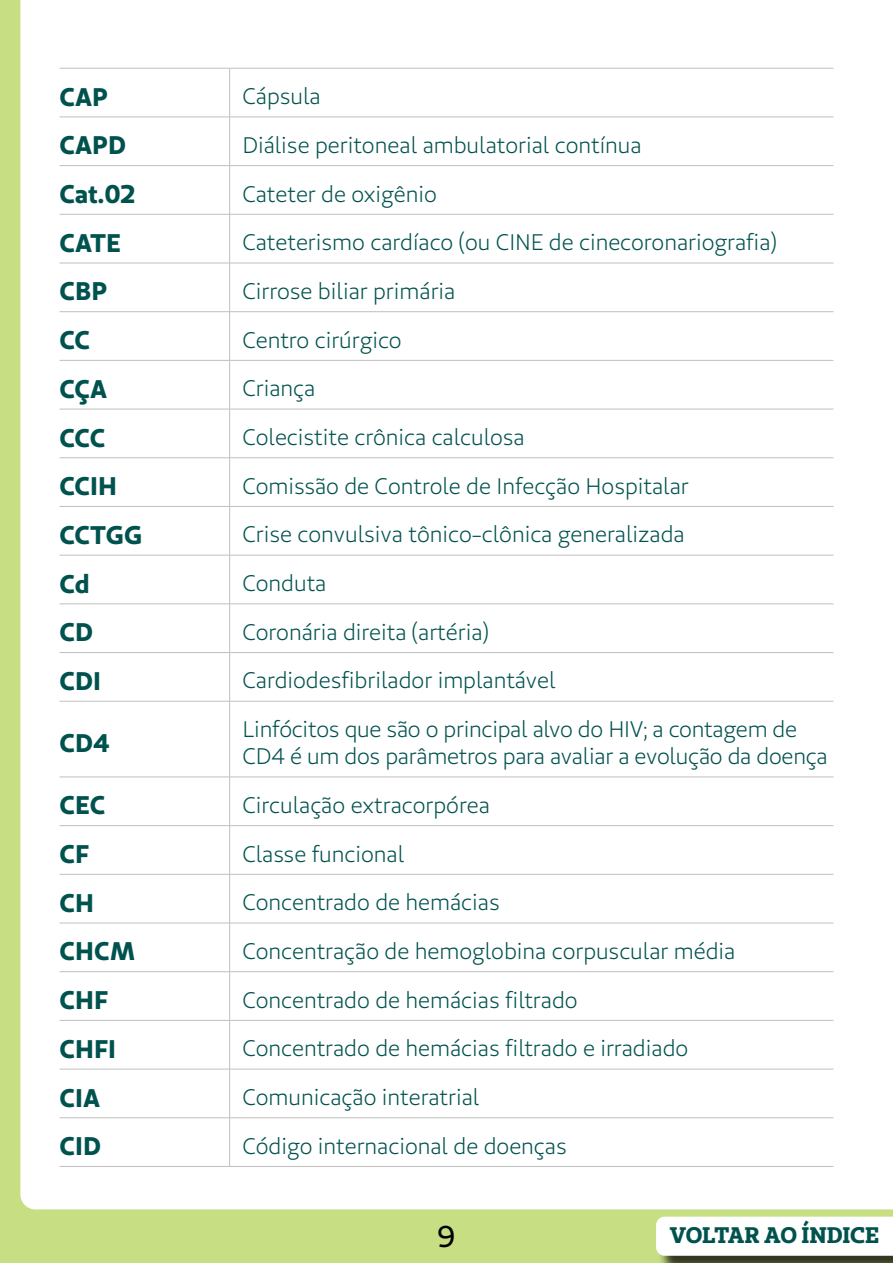
<style>
.page{position:relative;width:893px;height:1263px;background:#c7de83}
.page>*{position:absolute;margin:0;border:0;box-sizing:border-box;transform-origin:0 0}
.t1{font:30px "Unimed Sans 2020 Regular";color:#000}
.t2{font:25.5px "Unimed Sans 2020 Bold";color:#00524e}
.t3{font:22.5px/27px "Unimed Sans 2020 Book";color:#00524e}
.t4{font:22.5px "Unimed Slab 2020 Bold";letter-spacing:-.01em;color:#00524e}
</style>
<div class="page">
<div style="left:20px;top:0;width:873px;height:1209px;background:#fff"></div>
<div style="left:658px;top:1218px;width:235px;height:45px;background:#000;opacity:.75"></div>
<div style="left:656px;top:1216px;width:237px;height:40px;background:#fff"></div>
<div style="left:60px;top:69px;width:773px;height:1000px;background:#fff"></div>
<hr style="left:60px;top:68px;width:170px;height:1px;background:#c0c0c0">
<hr style="left:230px;top:68px;width:603px;height:1px;background:#c0c0c0">
<hr style="left:229px;top:68px;width:1px;height:49px;background:#c0c0c0">
<hr style="left:60px;top:117px;width:170px;height:1px;background:#c0c0c0">
<hr style="left:230px;top:117px;width:603px;height:1px;background:#c0c0c0">
<hr style="left:229px;top:117px;width:1px;height:48px;background:#c0c0c0">
<hr style="left:60px;top:165px;width:170px;height:1px;background:#c0c0c0">
<hr style="left:230px;top:165px;width:603px;height:1px;background:#c0c0c0">
<hr style="left:229px;top:166px;width:1px;height:48px;background:#c0c0c0">
<hr style="left:60px;top:214px;width:170px;height:1px;background:#c0c0c0">
<hr style="left:230px;top:214px;width:603px;height:1px;background:#c0c0c0">
<hr style="left:229px;top:214px;width:1px;height:49px;background:#c0c0c0">
<hr style="left:60px;top:263px;width:170px;height:1px;background:#c0c0c0">
<hr style="left:230px;top:263px;width:603px;height:1px;background:#c0c0c0">
<hr style="left:229px;top:263px;width:1px;height:48px;background:#c0c0c0">
<hr style="left:60px;top:311px;width:170px;height:1px;background:#c0c0c0">
<hr style="left:230px;top:311px;width:603px;height:1px;background:#c0c0c0">
<hr style="left:229px;top:312px;width:1px;height:48px;background:#c0c0c0">
<hr style="left:60px;top:360px;width:170px;height:1px;background:#c0c0c0">
<hr style="left:230px;top:360px;width:603px;height:1px;background:#c0c0c0">
<hr style="left:229px;top:361px;width:1px;height:48px;background:#c0c0c0">
<hr style="left:60px;top:409px;width:170px;height:1px;background:#c0c0c0">
<hr style="left:230px;top:409px;width:603px;height:1px;background:#c0c0c0">
<hr style="left:229px;top:409px;width:1px;height:49px;background:#c0c0c0">
<hr style="left:60px;top:457px;width:170px;height:1px;background:#c0c0c0">
<hr style="left:230px;top:457px;width:603px;height:1px;background:#c0c0c0">
<hr style="left:229px;top:458px;width:1px;height:48px;background:#c0c0c0">
<hr style="left:60px;top:506px;width:170px;height:1px;background:#c0c0c0">
<hr style="left:230px;top:506px;width:603px;height:1px;background:#c0c0c0">
<hr style="left:229px;top:507px;width:1px;height:48px;background:#c0c0c0">
<hr style="left:60px;top:555px;width:170px;height:1px;background:#c0c0c0">
<hr style="left:230px;top:555px;width:603px;height:1px;background:#c0c0c0">
<hr style="left:229px;top:555px;width:1px;height:49px;background:#c0c0c0">
<hr style="left:60px;top:604px;width:170px;height:1px;background:#c0c0c0">
<hr style="left:230px;top:604px;width:603px;height:1px;background:#c0c0c0">
<hr style="left:229px;top:604px;width:1px;height:48px;background:#c0c0c0">
<hr style="left:60px;top:652px;width:170px;height:1px;background:#c0c0c0">
<hr style="left:230px;top:652px;width:603px;height:1px;background:#c0c0c0">
<hr style="left:229px;top:653px;width:1px;height:48px;background:#c0c0c0">
<hr style="left:60px;top:701px;width:170px;height:1px;background:#c0c0c0">
<hr style="left:230px;top:701px;width:603px;height:1px;background:#c0c0c0">
<hr style="left:229px;top:701px;width:1px;height:76px;background:#c0c0c0">
<hr style="left:60px;top:777px;width:170px;height:1px;background:#c0c0c0">
<hr style="left:230px;top:777px;width:603px;height:1px;background:#c0c0c0">
<hr style="left:229px;top:777px;width:1px;height:48px;background:#c0c0c0">
<hr style="left:60px;top:825px;width:170px;height:1px;background:#c0c0c0">
<hr style="left:230px;top:825px;width:603px;height:1px;background:#c0c0c0">
<hr style="left:229px;top:826px;width:1px;height:48px;background:#c0c0c0">
<hr style="left:60px;top:874px;width:170px;height:1px;background:#c0c0c0">
<hr style="left:230px;top:874px;width:603px;height:1px;background:#c0c0c0">
<hr style="left:229px;top:874px;width:1px;height:49px;background:#c0c0c0">
<hr style="left:60px;top:923px;width:170px;height:1px;background:#c0c0c0">
<hr style="left:230px;top:923px;width:603px;height:1px;background:#c0c0c0">
<hr style="left:229px;top:923px;width:1px;height:48px;background:#c0c0c0">
<hr style="left:60px;top:971px;width:170px;height:1px;background:#c0c0c0">
<hr style="left:230px;top:971px;width:603px;height:1px;background:#c0c0c0">
<hr style="left:229px;top:972px;width:1px;height:48px;background:#c0c0c0">
<hr style="left:60px;top:1020px;width:170px;height:1px;background:#c0c0c0">
<hr style="left:230px;top:1020px;width:603px;height:1px;background:#c0c0c0">
<hr style="left:229px;top:1020px;width:1px;height:49px;background:#c0c0c0">
<hr style="left:60px;top:1069px;width:170px;height:1px;background:#c0c0c0">
<hr style="left:230px;top:1069px;width:603px;height:1px;background:#c0c0c0">
<hr style="left:229px;top:1069px;width:1px;height:48px;background:#c0c0c0">
<hr style="left:60px;top:1117px;width:170px;height:1px;background:#c0c0c0">
<hr style="left:230px;top:1117px;width:603px;height:1px;background:#c0c0c0">
<hr style="left:229px;top:1118px;width:1px;height:48px;background:#c0c0c0">
<hr style="left:60px;top:1166px;width:170px;height:1px;background:#c0c0c0">
<hr style="left:230px;top:1166px;width:603px;height:1px;background:#c0c0c0">
<p class="t2" style="left:60px;top:80px;width:50px">CAP</p>
<p class="t3" style="left:242px;top:83px;width:80px">Cápsula</p>
<p class="t2" style="left:60px;top:128px;width:68px">CAPD</p>
<p class="t3" style="left:242px;top:131px;width:401px">Diálise peritoneal ambulatorial contínua</p>
<p class="t2" style="left:60px;top:177px;width:78px">Cat.02</p>
<p class="t3" style="left:242px;top:180px;width:196px">Cateter de oxigênio</p>
<p class="t2" style="left:60px;top:226px;width:63px">CATE</p>
<p class="t3" style="left:242px;top:229px;width:536px">Cateterismo cardíaco (ou CINE de cinecoronariografia)</p>
<p class="t2" style="left:60px;top:274px;width:50px">CBP</p>
<p class="t3" style="left:242px;top:277px;width:215px">Cirrose biliar primária</p>
<p class="t2" style="left:60px;top:323px;width:32px">CC</p>
<p class="t3" style="left:242px;top:326px;width:161px">Centro cirúrgico</p>
<p class="t2" style="left:60px;top:372px;width:49px">CÇA</p>
<p class="t3" style="left:242px;top:375px;width:74px">Criança</p>
<p class="t2" style="left:60px;top:421px;width:47px">CCC</p>
<p class="t3" style="left:242px;top:424px;width:284px">Colecistite crônica calculosa</p>
<p class="t2" style="left:60px;top:469px;width:59px">CCIH</p>
<p class="t3" style="left:242px;top:472px;width:448px">Comissão de Controle de Infecção Hospitalar</p>
<p class="t2" style="left:60px;top:518px;width:84px">CCTGG</p>
<p class="t3" style="left:242px;top:521px;width:444px">Crise convulsiva tônico-clônica generalizada</p>
<p class="t2" style="left:60px;top:567px;width:32px">Cd</p>
<p class="t3" style="left:242px;top:570px;width:85px">Conduta</p>
<p class="t2" style="left:60px;top:615px;width:35px">CD</p>
<p class="t3" style="left:242px;top:618px;width:248px">Coronária direita (artéria)</p>
<p class="t2" style="left:60px;top:664px;width:43px">CDI</p>
<p class="t3" style="left:242px;top:667px;width:315px">Cardiodesfibrilador implantável</p>
<p class="t2" style="left:60px;top:726px;width:52px">CD4</p>
<p class="t3" style="left:242px;top:716px;width:587px">Linfócitos que são o principal alvo do HIV; a contagem de<br>CD4 é um dos parâmetros para avaliar a evolução da doença</p>
<p class="t2" style="left:60px;top:788px;width:47px">CEC</p>
<p class="t3" style="left:242px;top:791px;width:249px">Circulação extracorpórea</p>
<p class="t2" style="left:60px;top:837px;width:31px">CF</p>
<p class="t3" style="left:242px;top:840px;width:163px">Classe funcional</p>
<p class="t2" style="left:60px;top:886px;width:36px">CH</p>
<p class="t3" style="left:242px;top:889px;width:259px">Concentrado de hemácias</p>
<p class="t2" style="left:60px;top:934px;width:77px">CHCM</p>
<p class="t3" style="left:242px;top:937px;width:495px">Concentração de hemoglobina corpuscular média</p>
<p class="t2" style="left:60px;top:983px;width:50px">CHF</p>
<p class="t3" style="left:242px;top:986px;width:337px">Concentrado de hemácias filtrado</p>
<p class="t2" style="left:60px;top:1032px;width:58px">CHFI</p>
<p class="t3" style="left:242px;top:1035px;width:447px">Concentrado de hemácias filtrado e irradiado</p>
<p class="t2" style="left:60px;top:1080px;width:42px">CIA</p>
<p class="t3" style="left:242px;top:1083px;width:239px">Comunicação interatrial</p>
<p class="t2" style="left:60px;top:1129px;width:43px">CID</p>
<p class="t3" style="left:242px;top:1132px;width:326px">Código internacional de doenças</p>
<h1 class="t1" style="left:437px;top:1217px;width:20px">9</h1>
<p class="t4" style="left:669px;top:1220px;width:211px">VOLTAR AO ÍNDICE</p>
</div>
